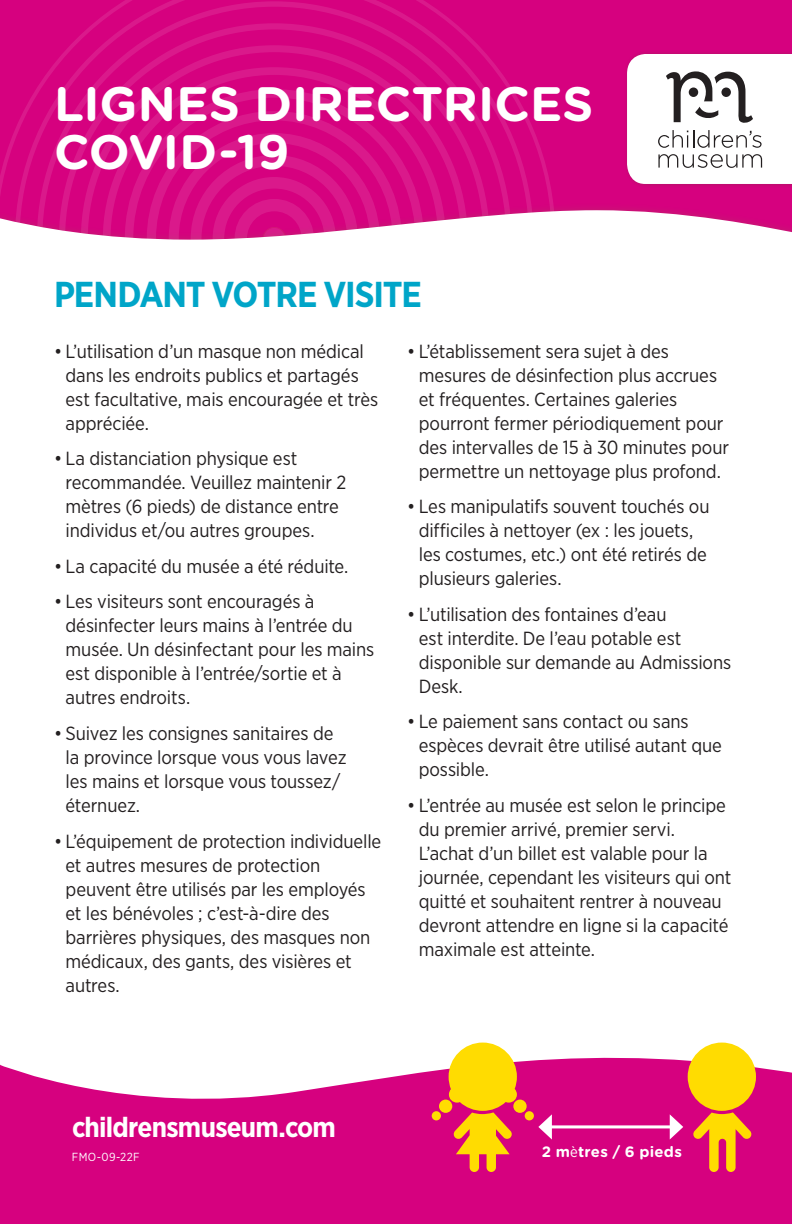
<style>
.page{position:relative;width:792px;height:1224px;background:#fff}
.page>*{position:absolute;margin:0;border:0;box-sizing:border-box;transform-origin:0 0}
.t1{font:700 48.2px/48.4px "Gotham Rounded";color:#fff}
.h2_new{font:700 36px "Gotham Narrow";letter-spacing:-.035em;color:#00a5c8}
.body{font:700 28px "Gotham Narrow";letter-spacing:-.025em;color:#fff}
.t2{font:19px/24px "Gotham Narrow";letter-spacing:-.01em;color:#231f20}
.t3{font:700 15px "Gotham Rounded";letter-spacing:.02em;color:#fff}
.bullet{font:11.6px "Gotham Narrow";letter-spacing:.03em;color:#fff}
.s1{font-family:"Gotham Narrow";font-weight:400}
</style>
<div class="page">
<div style="left:0;top:0;width:792px;height:285px;background:#d6017f"></div>
<svg style="left:15px;top:0;width:519px;height:202px"></svg>
<svg style="left:37px;top:1px;width:475px;height:201px"></svg>
<svg style="left:59px;top:23px;width:431px;height:179px"></svg>
<svg style="left:81px;top:45px;width:387px;height:157px"></svg>
<svg style="left:103px;top:67px;width:343px;height:135px"></svg>
<svg style="left:125px;top:89px;width:299px;height:113px"></svg>
<svg style="left:147px;top:111px;width:255px;height:91px"></svg>
<svg style="left:169px;top:133px;width:211px;height:69px"></svg>
<div style="left:624px;top:50px;width:168px;height:138px;background:#cc0678"></div>
<svg style="left:0;top:210px;width:792px;height:75px;background:#f6cce4"></svg>
<svg style="left:0;top:1042px;width:792px;height:182px;fill:#d6017f"></svg>
<div style="left:688px;top:1043px;width:68px;height:68px;background:#ffdc01;border-radius:50%"></div>
<svg style="left:693px;top:1112px;width:59px;height:60px;background:#e96744"></svg>
<div style="left:439px;top:1100px;width:13px;height:13px;background:#ffdc01;border-radius:50%"></div>
<div style="left:432px;top:1111px;width:9px;height:9px;background:#ffdc01;border-radius:50%"></div>
<div style="left:513px;top:1100px;width:14px;height:13px;background:#ffdc01;border-radius:50%"></div>
<div style="left:525px;top:1111px;width:9px;height:9px;background:#ffdc01;border-radius:50%"></div>
<svg style="left:449px;top:1043px;width:68px;height:129px;background:#f3a031"></svg>
<hr style="left:548px;top:1125px;width:126px;height:3px;background:#fff">
<svg style="left:538px;top:1114px;width:14px;height:26px"></svg>
<svg style="left:670px;top:1114px;width:13px;height:26px"></svg>
<svg style="left:627px;top:54px;width:165px;height:130px;background:#e8e5e6"></svg>
<div style="left:0;top:236px;width:26px;height:828px;background:#fff"></div>
<p class="t1" style="left:54px;top:77px;width:541px">LIGNES DIRECTRICES<br>COVID-19</p>
<p class="h2_new" style="left:54px;top:271px;width:369px">PENDANT VOTRE VISITE</p>
<p class="t2" style="left:66px;top:339px;width:314px;text-indent:-12px">• L’utilisation d’un masque non médical dans les endroits publics et partagés est facultative, mais encouragée et très appréciée.</p>
<p class="t2" style="left:66px;top:446px;width:282px;text-indent:-12px">• La distanciation physique est recommandée. Veuillez maintenir 2 mètres (6 pieds) de distance entre individus et/ou autres groupes.</p>
<p class="t2" style="left:54px;top:554px;width:296px">• La capacité du musée a été réduite.</p>
<p class="t2" style="left:66px;top:589px;width:310px;text-indent:-12px">• Les visiteurs sont encouragés à désinfecter leurs mains à l’entrée du musée. Un désinfectant pour les mains est disponible à l’entrée/sortie et à autres endroits.</p>
<p class="t2" style="left:66px;top:721px;width:283px;text-indent:-12px">• Suivez les consignes sanitaires de la province lorsque vous vous lavez les mains et lorsque vous toussez/ éternuez.</p>
<p class="t2" style="left:66px;top:828px;width:317px;text-indent:-12px">• L’équipement de protection individuelle et autres mesures de protection peuvent être utilisés par les employés et les bénévoles ; c’est-à-dire des barrières physiques, des masques non médicaux, des gants, des visières et autres.</p>
<p class="t2" style="left:419px;top:339px;width:312px;text-indent:-12px">• L’établissement sera sujet à des mesures de désinfection plus accrues et fréquentes. Certaines galeries pourront fermer périodiquement pour des intervalles de 15 à 30 minutes pour permettre un nettoyage plus profond.</p>
<p class="t2" style="left:419px;top:494px;width:292px;text-indent:-12px">• Les manipulatifs souvent touchés ou difficiles à nettoyer (ex : les jouets, les costumes, etc.) ont été retirés de plusieurs galeries.</p>
<p class="t2" style="left:419px;top:602px;width:314px;text-indent:-12px">• L’utilisation des fontaines d’eau<br>est interdite. De l’eau potable est disponible sur demande au Admissions<br>Desk.</p>
<p class="t2" style="left:419px;top:709px;width:305px;text-indent:-12px">• Le paiement sans contact ou sans espèces devrait être utilisé autant que possible.</p>
<p class="t2" style="left:419px;top:793px;width:314px;text-indent:-12px">• L’entrée au musée est selon le principe du premier arrivé, premier servi.<br>L’achat d’un billet est valable pour la journée, cependant les visiteurs qui ont quitté et souhaitent rentrer à nouveau devront attendre en ligne si la capacité maximale est atteinte.</p>
<p class="body" style="left:72px;top:1109px;width:265px">childrensmuseum.com</p>
<p class="bullet" style="left:72px;top:1150px;width:69px">FMO-09-22F</p>
<p class="t3" style="left:542px;top:1141px;width:142px">2 m<span class="s1">è</span>tres / 6 pieds</p>
</div>
